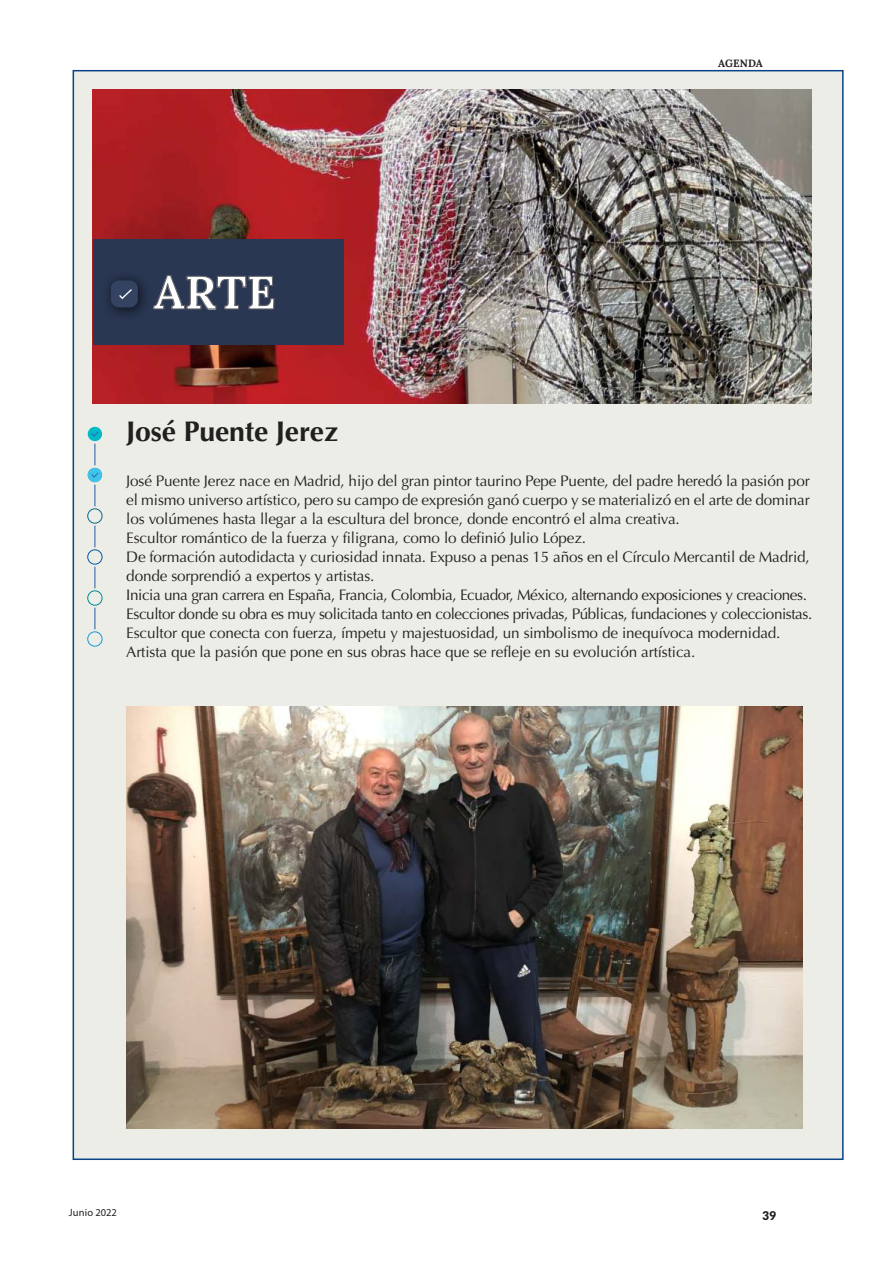
<style>
.page{position:relative;width:893px;height:1263px;background:#fff}
.page>*{position:absolute;margin:0;border:0;box-sizing:border-box;transform-origin:0 0}
.t1{font:700 46.5px "Lora";color:#fff}
.t2{font:700 28.5px "Optima";letter-spacing:-.005em;color:#221f1f}
.t3{font:15.3px/18.9px "Optima";letter-spacing:-.01em;color:#221f1f}
.t4{font:900 12px "Lato";color:#221f1f}
.t5{font:10.5px "Myriad Pro";letter-spacing:.01em;color:#221f1f}
.t6{font:700 10.5px "Lora";letter-spacing:.005em;color:#221f1f}
</style>
<div class="page">
<div style="left:73px;top:71px;width:770px;height:1088px;background:#edede7"></div>
<div style="left:87px;top:508px;width:15px;height:15px;border:1px solid #0b678c;border-radius:50%"></div>
<div style="left:87px;top:549px;width:15px;height:15px;border:1px solid #0259a9;border-radius:50%"></div>
<div style="left:87px;top:590px;width:15px;height:15px;border:1px solid #008892;border-radius:50%"></div>
<div style="left:87px;top:631px;width:15px;height:15px;border:1px solid #1999d6;border-radius:50%"></div>
<div style="left:88px;top:427px;width:14px;height:14px;background:#00bac8;border-radius:50%"></div>
<svg style="left:91px;top:431px;width:8px;height:6px"></svg>
<div style="left:88px;top:468px;width:14px;height:14px;background:#3dc5ea;border-radius:50%"></div>
<svg style="left:91px;top:472px;width:8px;height:6px"></svg>
<svg style="left:95px;top:444px;width:1px;height:21px"></svg>
<svg style="left:95px;top:485px;width:1px;height:21px"></svg>
<svg style="left:95px;top:526px;width:1px;height:21px"></svg>
<svg style="left:95px;top:567px;width:1px;height:21px"></svg>
<svg style="left:95px;top:608px;width:1px;height:21px"></svg>
<img style="left:127px;top:706px;width:675px;height:422px">
<img style="left:92px;top:90px;width:720px;height:314px">
<div style="left:94px;top:240px;width:250px;height:105px;background:#2a3753"></div>
<svg style="left:155px;top:275px;width:120px;height:35px"></svg>
<img style="left:107px;top:276px;width:48px;height:39px">
<div style="left:111px;top:280px;width:27px;height:27px;background:#344361;border-radius:8px"></div>
<svg style="left:119px;top:289px;width:13px;height:11px"></svg>
<h1 class="t1" style="left:154px;top:266px;width:124px">ARTE</h1>
<p class="t6" style="left:718px;top:57px;width:46px">AGENDA</p>
<h2 class="t2" style="left:126px;top:419px;width:213px">José Puente Jerez</h2>
<p class="t3" style="left:126px;top:473px;width:687px">José Puente Jerez nace en Madrid, hijo del gran pintor taurino Pepe Puente, del padre heredó la pasión por el mismo universo artístico, pero su campo de expresión ganó cuerpo y se materializó en el arte de dominar los volúmenes hasta llegar a la escultura del bronce, donde encontró el alma creativa.<br>Escultor romántico de la fuerza y filigrana, como lo definió Julio López.<br>De formación autodidacta y curiosidad innata. Expuso a penas 15 años en el Círculo Mercantil de Madrid, donde sorprendió a expertos y artistas.<br>Inicia una gran carrera en España, Francia, Colombia, Ecuador, México, alternando exposiciones y creaciones.<br>Escultor donde su obra es muy solicitada tanto en colecciones privadas, Públicas, fundaciones y coleccionistas.<br>Escultor que conecta con fuerza, ímpetu y majestuosidad, un simbolismo de inequívoca modernidad.<br>Artista que la pasión que pone en sus obras hace que se refleje en su evolución artística.</p>
<p class="t5" style="left:69px;top:1207px;width:49px">Junio 2022</p>
<p class="t4" style="left:762px;top:1209px;width:15px">39</p>
</div>
